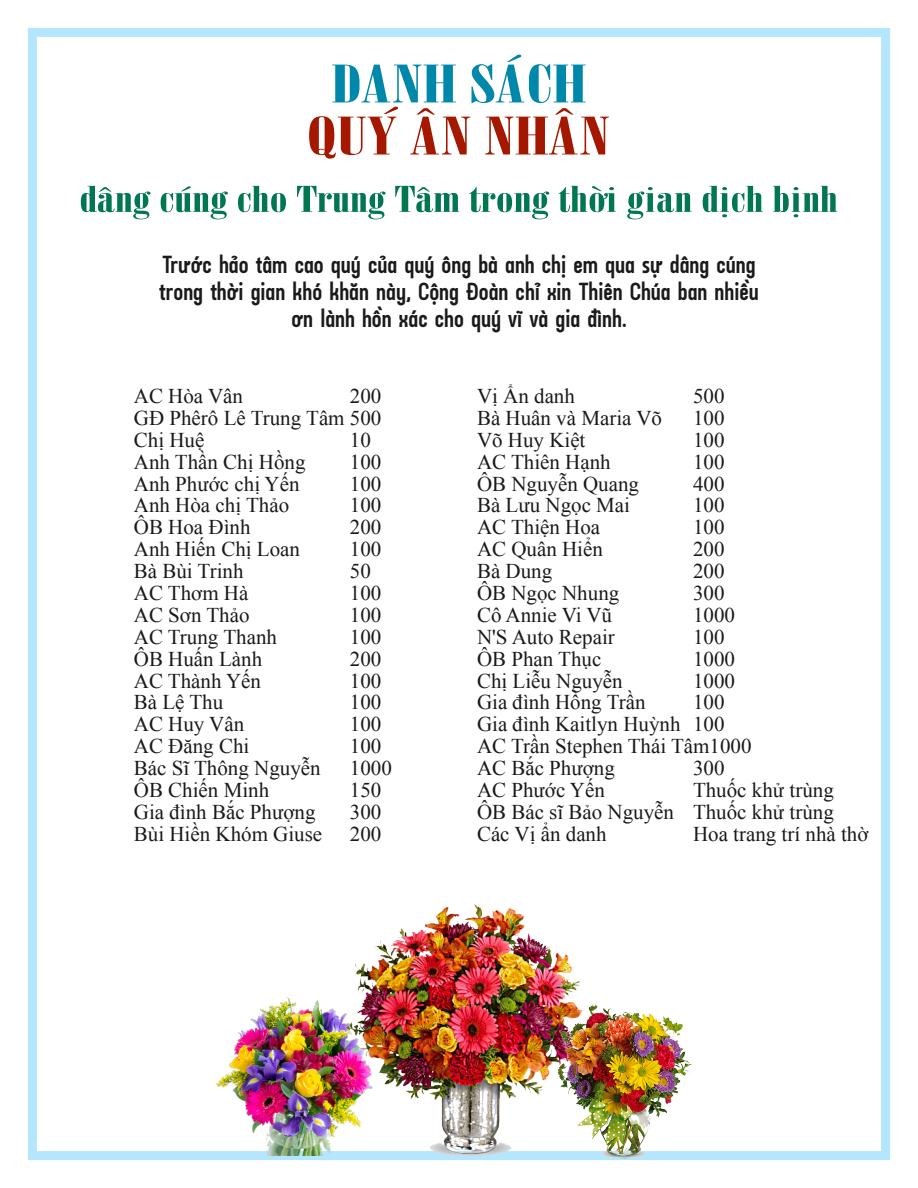
<style>
.page{position:relative;width:918px;height:1188px;background:#fff}
.page>*{position:absolute;margin:0;border:0;box-sizing:border-box;transform-origin:0 0}
.t1{font:52.35px "Bodoni Poster Compressed Bold";color:#a51800;scale:1.49 1}
.t2{font:52.35px "Bodoni Poster Compressed Bold";color:#08a;scale:1.49 1}
.t3{font:36px "Bodoni Poster Compressed Bold";color:#007751;scale:1.49 1}
.t4{font:700 24px/27px "VL Arch Cond";color:#1a1a1a;text-align:center}
.t5{font:21px/21.9px "Times New Roman";color:#1a1a1a;text-align:justify}
</style>
<div class="page">
<div style="left:28px;top:28px;width:862px;height:1132px;border:9px solid #b4e6ff"></div>
<img style="left:216px;top:997px;width:128px;height:159px">
<img style="left:344px;top:904px;width:236px;height:253px">
<img style="left:558px;top:1005px;width:133px;height:154px">
<h1 class="t2" style="left:331px;top:64px;width:173px">DANH SÁCH</h1>
<h1 class="t1" style="left:307px;top:116px;width:205px">QUÝ ÂN NHÂN</h1>
<h2 class="t3" style="left:79px;top:185px;width:511px">dâng cúng cho Trung Tâm trong thời gian dịch bịnh</h2>
<p class="t4" style="left:159px;top:253px;width:601px">Trước hảo tâm cao quý của quý ông bà anh chị em qua sự dâng cúng trong thời gian khó khăn này, Cộng Đoàn chỉ xin Thiên Chúa ban nhiều ơn lành hồn xác cho quý vĩ và gia đình.</p>
<p class="t5" style="left:134px;top:387px;width:111px">AC Hòa Vân</p>
<p class="t5" style="left:134px;top:387px;width:249px;text-indent:216px">200<br>GĐ Phêrô Lê Trung Tâm 500<br>Chị Huệ</p>
<p class="t5" style="left:350px;top:431px;width:23px">10</p>
<p class="t5" style="left:134px;top:453px;width:173px">Anh Thần Chị Hồng</p>
<p class="t5" style="left:350px;top:453px;width:33px">100</p>
<p class="t5" style="left:134px;top:475px;width:167px">Anh Phước chị Yến</p>
<p class="t5" style="left:350px;top:475px;width:33px">100</p>
<p class="t5" style="left:134px;top:496px;width:157px">Anh Hòa chị Thảo</p>
<p class="t5" style="left:350px;top:496px;width:33px">100</p>
<p class="t5" style="left:134px;top:518px;width:118px">ÔB Hoa Đình</p>
<p class="t5" style="left:350px;top:518px;width:33px">200</p>
<p class="t5" style="left:134px;top:540px;width:168px">Anh Hiến Chị Loan</p>
<p class="t5" style="left:350px;top:540px;width:33px">100</p>
<p class="t5" style="left:134px;top:562px;width:111px">Bà Bùi Trinh</p>
<p class="t5" style="left:350px;top:562px;width:23px">50</p>
<p class="t5" style="left:134px;top:584px;width:116px">AC Thơm Hà</p>
<p class="t5" style="left:350px;top:584px;width:33px">100</p>
<p class="t5" style="left:134px;top:606px;width:117px">AC Sơn Thảo</p>
<p class="t5" style="left:350px;top:606px;width:33px">100</p>
<p class="t5" style="left:134px;top:628px;width:145px">AC Trung Thanh</p>
<p class="t5" style="left:350px;top:628px;width:33px">100</p>
<p class="t5" style="left:134px;top:650px;width:130px">ÔB Huấn Lành</p>
<p class="t5" style="left:350px;top:650px;width:33px">200</p>
<p class="t5" style="left:134px;top:672px;width:129px">AC Thành Yến</p>
<p class="t5" style="left:350px;top:672px;width:33px">100</p>
<p class="t5" style="left:134px;top:693px;width:91px">Bà Lệ Thu</p>
<p class="t5" style="left:350px;top:693px;width:33px">100</p>
<p class="t5" style="left:134px;top:715px;width:112px">AC Huy Vân</p>
<p class="t5" style="left:350px;top:715px;width:33px">100</p>
<p class="t5" style="left:134px;top:737px;width:117px">AC Đăng Chi</p>
<p class="t5" style="left:350px;top:737px;width:33px">100</p>
<p class="t5" style="left:134px;top:759px;width:188px">Bác Sĩ Thông Nguyễn</p>
<p class="t5" style="left:350px;top:759px;width:44px">1000</p>
<p class="t5" style="left:134px;top:781px;width:137px">ÔB Chiến Minh</p>
<p class="t5" style="left:350px;top:781px;width:33px">150</p>
<p class="t5" style="left:134px;top:803px;width:183px">Gia đình Bắc Phượng</p>
<p class="t5" style="left:350px;top:803px;width:33px">300</p>
<p class="t5" style="left:134px;top:825px;width:190px">Bùi Hiền Khóm Giuse</p>
<p class="t5" style="left:350px;top:825px;width:33px">200</p>
<p class="t5" style="left:477px;top:387px;width:99px">Vị Ẩn danh</p>
<p class="t5" style="left:693px;top:387px;width:33px">500</p>
<p class="t5" style="left:477px;top:409px;width:187px">Bà Huân và Maria Võ</p>
<p class="t5" style="left:693px;top:409px;width:33px">100</p>
<p class="t5" style="left:477px;top:431px;width:110px">Võ Huy Kiệt</p>
<p class="t5" style="left:693px;top:431px;width:33px">100</p>
<p class="t5" style="left:477px;top:453px;width:135px">AC Thiên Hạnh</p>
<p class="t5" style="left:693px;top:453px;width:33px">100</p>
<p class="t5" style="left:477px;top:475px;width:164px">ÔB Nguyễn Quang</p>
<p class="t5" style="left:693px;top:475px;width:33px">400</p>
<p class="t5" style="left:477px;top:496px;width:155px">Bà Lưu Ngọc Mai</p>
<p class="t5" style="left:693px;top:496px;width:33px">100</p>
<p class="t5" style="left:477px;top:518px;width:125px">AC Thiện Hoa</p>
<p class="t5" style="left:693px;top:518px;width:33px">100</p>
<p class="t5" style="left:477px;top:540px;width:127px">AC Quân Hiển</p>
<p class="t5" style="left:693px;top:540px;width:33px">200</p>
<p class="t5" style="left:477px;top:562px;width:77px">Bà Dung</p>
<p class="t5" style="left:693px;top:562px;width:33px">200</p>
<p class="t5" style="left:477px;top:584px;width:144px">ÔB Ngọc Nhung</p>
<p class="t5" style="left:693px;top:584px;width:33px">300</p>
<p class="t5" style="left:477px;top:606px;width:137px">Cô Annie Vi Vũ</p>
<p class="t5" style="left:693px;top:606px;width:44px">1000</p>
<p class="t5" style="left:477px;top:628px;width:139px">N'S Auto Repair</p>
<p class="t5" style="left:693px;top:628px;width:33px">100</p>
<p class="t5" style="left:477px;top:650px;width:126px">ÔB Phan Thục</p>
<p class="t5" style="left:693px;top:650px;width:44px">1000</p>
<p class="t5" style="left:477px;top:672px;width:147px">Chị Liễu Nguyễn</p>
<p class="t5" style="left:693px;top:672px;width:44px">1000</p>
<p class="t5" style="left:477px;top:693px;width:170px">Gia đình Hồng Trần</p>
<p class="t5" style="left:477px;top:693px;width:276px;text-align:left;text-indent:216px">100<br>Gia đình Kaitlyn Huỳnh 100<br>AC Trần Stephen Thái Tâm1000<br>AC Bắc Phượng</p>
<p class="t5" style="left:693px;top:759px;width:33px">300</p>
<p class="t5" style="left:477px;top:781px;width:129px">AC Phước Yến</p>
<p class="t5" style="left:477px;top:781px;width:358px;text-indent:216px">Thuốc khử trùng ÔB Bác sĩ Bảo Nguyễn Thuốc khử trùng Các Vị ẩn danh</p>
<p class="t5" style="left:693px;top:825px;width:177px">Hoa trang trí nhà thờ</p>
</div>
